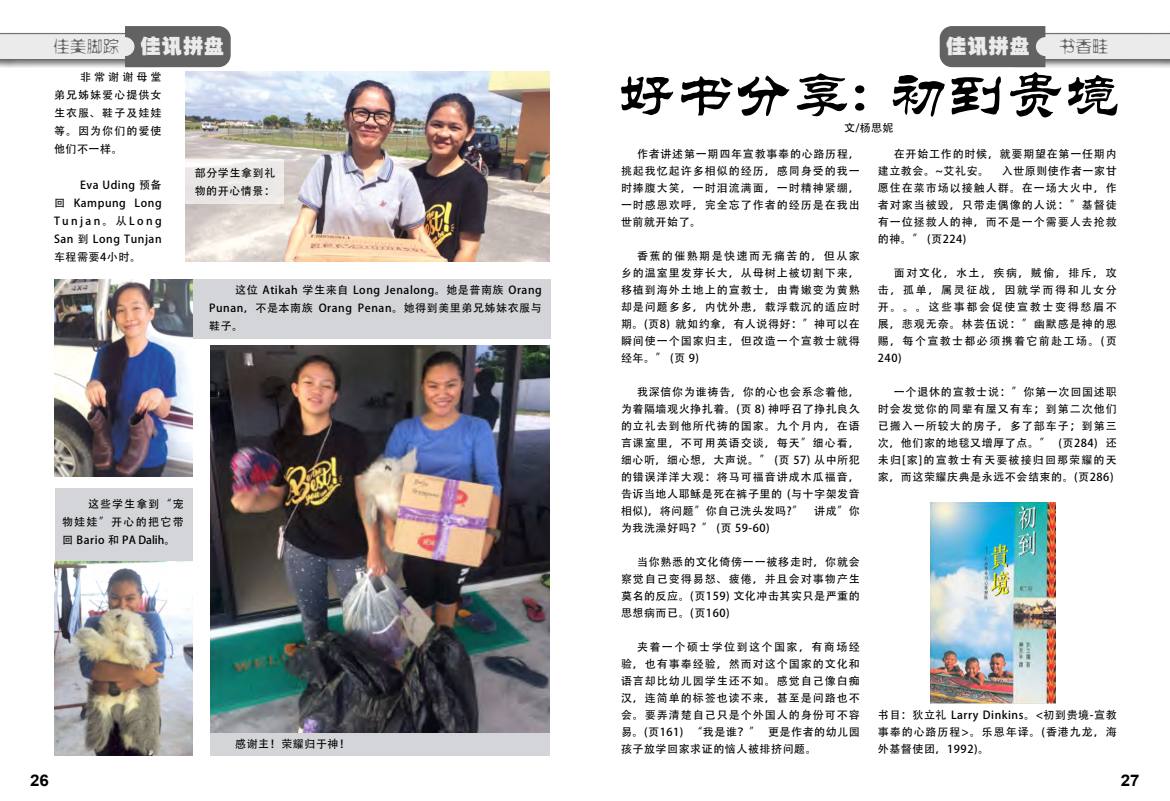
<style>
.page{position:relative;width:1170px;height:801px;background:#fff}
.page>*{position:absolute;margin:0;border:0;box-sizing:border-box;transform-origin:0 0}
.t1{font:60px "FZL2 JW GB1 0";letter-spacing:.02em;color:#000;scale:.95 1}
.t2{font:20px "FZCCHJW GB1 0";color:#ebebeb}
.t3{font:16px "FZXSHJW GB1 0";letter-spacing:.03em;color:#626262}
.t4{font:700 16px "Arial";color:#000;scale:1.06 1}
.t5{font:11px/17px "Adobe Heiti Std";letter-spacing:.05em;color:#000;text-align:justify}
.s1{font-family:"FZCCHJW GB1 0";font-size:20px;color:#ebebeb}
</style>
<div class="page">
<div style="left:55px;top:488px;width:138px;height:79px;background:#d4d5d9"></div>
<div style="left:210px;top:677px;width:339px;height:79px;background:#d4d5d9"></div>
<div style="left:183px;top:279px;width:367px;height:59px;background:#d4d5d9"></div>
<div style="left:0;top:31px;width:165px;height:37px;background:#000;opacity:.57"></div>
<svg style="left:0;top:26px;width:231px;height:41px;background:#a8a8a8"></svg>
<img style="left:185px;top:72px;width:365px;height:190px">
<svg style="left:185px;top:160px;width:99px;height:44px;background:#ebe8e7"></svg>
<img style="left:55px;top:279px;width:138px;height:197px">
<img style="left:55px;top:562px;width:138px;height:194px">
<img style="left:210px;top:346px;width:339px;height:387px">
<div style="left:1008px;top:31px;width:162px;height:37px;background:#000;opacity:.57"></div>
<svg style="left:940px;top:26px;width:230px;height:41px;background:#a8a8a8"></svg>
<img style="left:930px;top:502px;width:126px;height:201px">
<h3 class="t3" style="left:54px;top:39px;width:172px">佳美脚踪 <span class="s1">佳讯拼盘</span></h3>
<p class="t5" style="left:54px;top:69px;width:109px;line-height:18px;text-indent:26px">非常谢谢母堂弟兄姊妹爱心提供女生衣服、鞋子及娃娃等。因为你们的爱使他们不一样。</p>
<p class="t5" style="left:54px;top:177px;width:109px;line-height:18px;text-indent:26px">Eva Uding 预备回 Kampung Long Tunjan。从Long San 到 Long Tunjan车程需要4小时。</p>
<p class="t5" style="left:209px;top:281px;width:334px;line-height:18px;text-indent:26px">这位 Atikah 学生来自 Long Jenalong。她是普南族 Orang Punan，不是本南族 Orang Penan。她得到美里弟兄姊妹衣服与鞋子。</p>
<p class="t5" style="left:195px;top:164px;width:82px;line-height:18px">部分学生拿到礼物的开心情景：</p>
<p class="t5" style="left:62px;top:496px;width:123px;line-height:18px;text-indent:26px">这些学生拿到“宠物娃娃”开心的把它带回 Bario 和 PA Dalih。</p>
<p class="t5" style="left:235px;top:736px;width:116px">感谢主！荣耀归于神！</p>
<h2 class="t2" style="left:946px;top:35px;width:85px">佳讯拼盘</h2>
<h3 class="t3" style="left:1059px;top:39px;width:50px">书香畦</h3>
<h1 class="t1" style="left:618px;top:63px;width:531px">好书分享: 初到贵境</h1>
<p class="t5" style="left:844px;top:120px;width:51px">文/杨思妮</p>
<p class="t5" style="left:621px;top:146px;width:240px;text-indent:16px">作者讲述第一期四年宣教事奉的心路历程，挑起我忆起许多相似的经历，感同身受的我一时捧腹大笑，一时泪流满面，一时精神紧绷，一时感恩欢呼，完全忘了作者的经历是在我出世前就开始了。</p>
<p class="t5" style="left:621px;top:248px;width:240px;text-indent:16px">香蕉的催熟期是快速而无痛苦的，但从家乡的温室里发芽长大，从母树上被切割下来，移植到海外土地上的宣教士，由青嫩变为黄熟却是问题多多，内忧外患，载浮载沉的适应时期。(页8) 就如约拿，有人说得好：”神可以在瞬间使一个国家归主，但改造一个宣教士就得经年。” (页 9)</p>
<p class="t5" style="left:621px;top:384px;width:240px;text-indent:16px">我深信你为谁祷告，你的心也会系念着他，为着隔墙观火挣扎着。(页 8) 神呼召了挣扎良久的立礼去到他所代祷的国家。九个月内，在语言课室里，不可用英语交谈，每天”细心看，细心听，细心想，大声说。” (页 57) 从中所犯的错误洋洋大观：将马可福音讲成木瓜福音，告诉当地人耶稣是死在裤子里的 (与十字架发音相似)，将问题”你自己洗头发吗?” 讲成”你为我洗澡好吗？” (页 59-60)</p>
<p class="t5" style="left:621px;top:554px;width:240px;text-indent:16px">当你熟悉的文化倚傍一一被移走时，你就会察觉自己变得易怒、疲倦，并且会对事物产生莫名的反应。(页159) 文化冲击其实只是严重的思想病而已。(页160)</p>
<p class="t5" style="left:621px;top:639px;width:240px;text-indent:16px">夹着一个硕士学位到这个国家，有商场经验，也有事奉经验，然而对这个国家的文化和语言却比幼儿园学生还不如。感觉自己像白痴汉，连简单的标签也读不来，甚至是问路也不会。要弄清楚自己只是个外国人的身份可不容易。(页161) “我是谁？” 更是作者的幼儿园孩子放学回家求证的恼人被排挤问题。</p>
<p class="t5" style="left:878px;top:146px;width:240px;text-indent:16px">在开始工作的时候，就要期望在第一任期内建立教会。~艾礼安。 入世原则使作者一家甘愿住在菜市场以接触人群。在一场大火中，作者对家当被毁，只带走偶像的人说：”基督徒有一位拯救人的神，而不是一个需要人去抢救的神。” (页224)</p>
<p class="t5" style="left:878px;top:265px;width:240px;text-indent:16px">面对文化，水土，疾病，贼偷，排斥，攻击，孤单，属灵征战，因就学而得和儿女分开。。。这些事都会促使宣教士变得愁眉不展，悲观无奈。林芸伍说：”幽默感是神的恩赐，每个宣教士都必须携着它前赴工场。(页240)</p>
<p class="t5" style="left:878px;top:384px;width:240px;text-indent:16px">一个退休的宣教士说：”你第一次回国述职时会发觉你的同辈有屋又有车；到第二次他们已搬入一所较大的房子，多了部车子；到第三次，他们家的地毯又增厚了点。” (页284) 还未归[家]的宣教士有天要被接归回那荣耀的天家，而这荣耀庆典是永远不会结束的。(页286)</p>
<p class="t5" style="left:878px;top:707px;width:240px">书目：狄立礼 Larry Dinkins。&lt;初到贵境-宣教事奉的心路历程&gt;。乐恩年译。(香港九龙，海外基督使团，1992)。</p>
<h3 class="t4" style="left:30px;top:770px;width:19px">26</h3>
<h3 class="t4" style="left:1121px;top:770px;width:19px">27</h3>
</div>
